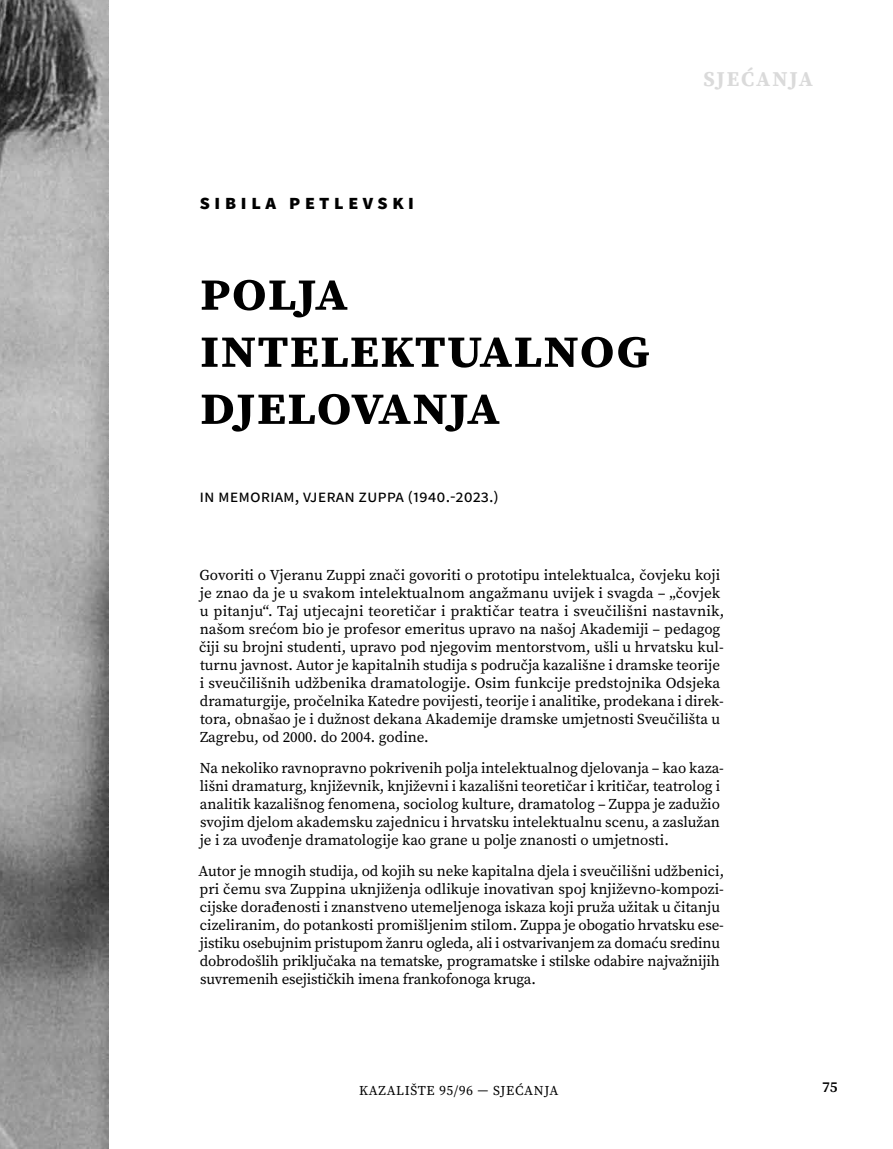
<style>
.page{position:relative;width:893px;height:1149px;background:#fff}
.page>*{position:absolute;margin:0;border:0;box-sizing:border-box;transform-origin:0 0}
.t1{font:700 54px/57px "Source Serif Pro";color:#000}
.t2{font:700 21px "Source Sans Pro";letter-spacing:.2em;color:#000}
.t3{font:700 21px "Source Serif Pro";letter-spacing:.1em;color:#dadada}
.t4{font:18px "Source Sans Pro";color:#000}
.t5{font:15px/18px "Source Serif Pro";color:#000}
.t6{font:600 15px "Source Serif Pro";color:#000}
.t7{font:13.5px "Source Serif Pro";letter-spacing:.05em;color:#000}
</style>
<div class="page">
<img style="left:0;top:0;width:108px;height:1148px">
<h2 class="t2" style="left:199px;top:187px;width:216px">Sibila Petlevski</h2>
<h1 class="t1" style="left:199px;top:262px;width:452px">POLJA<br>INTELEKTUALNOG<br>DJELOVANJA</h1>
<p class="t4" style="left:199px;top:483px;width:301px">In memoriam, Vjeran Zuppa (1940.-2023.)</p>
<h2 class="t3" style="left:703px;top:65px;width:110px">SJEĆANJA</h2>
<p class="t5" style="left:199px;top:565px;width:527px">Govoriti o Vjeranu Zuppi znači govoriti o prototipu intelektualca, čovjeku koji je znao da je u svakom intelektualnom angažmanu uvijek i svagda – „čovjek u pitanju“. Taj utjecajni teoretičar i praktičar teatra i sveučilišni nastavnik, našom srećom bio je profesor emeritus upravo na našoj Akademiji – pedagog čiji su brojni studenti, upravo pod njegovim mentorstvom, ušli u hrvatsku kul&shy;turnu javnost. Autor je kapitalnih studija s područja kazališne i dramske teorije i sveučilišnih udžbenika dramatologije. Osim funkcije predstojnika Odsjeka dramaturgije, pročelnika Katedre povijesti, teorije i analitike, prodekana i direk&shy;tora, obnašao je i dužnost dekana Akademije dramske umjetnosti Sveučilišta u Zagrebu, od 2000. do 2004. godine.</p>
<p class="t5" style="left:200px;top:758px;width:525px">Na nekoliko ravnopravno pokrivenih polja intelektualnog djelovanja – kao kaza&shy;lišni dramaturg, književnik, književni i kazališni teoretičar i kritičar, teatrolog i analitik kazališnog fenomena, sociolog kulture, dramatolog – Zuppa je zadužio svojim djelom akademsku zajednicu i hrvatsku intelektualnu scenu, a zaslužan je i za uvođenje dramatologije kao grane u polje znanosti o umjetnosti.</p>
<p class="t5" style="left:198px;top:861px;width:527px">Autor je mnogih studija, od kojih su neke kapitalna djela i sveučilišni udžbenici, pri čemu sva Zuppina uknjiženja odlikuje inovativan spoj književno-kompozi&shy;cijske dorađenosti i znanstveno utemeljenoga iskaza koji pruža užitak u čitanju cizeliranim, do potankosti promišljenim stilom. Zuppa je obogatio hrvatsku ese&shy;jistiku osebujnim pristupom žanru ogleda, ali i ostvarivanjem za domaću sredinu dobrodošlih priključaka na tematske, programatske i stilske odabire najvažnijih suvremenih esejističkih imena frankofonoga kruga.</p>
<p class="t7" style="left:359px;top:1081px;width:201px">KAZALIŠTE 95/96 ― SJEĆANJA</p>
<p class="t6" style="left:822px;top:1076px;width:17px">75</p>
</div>
